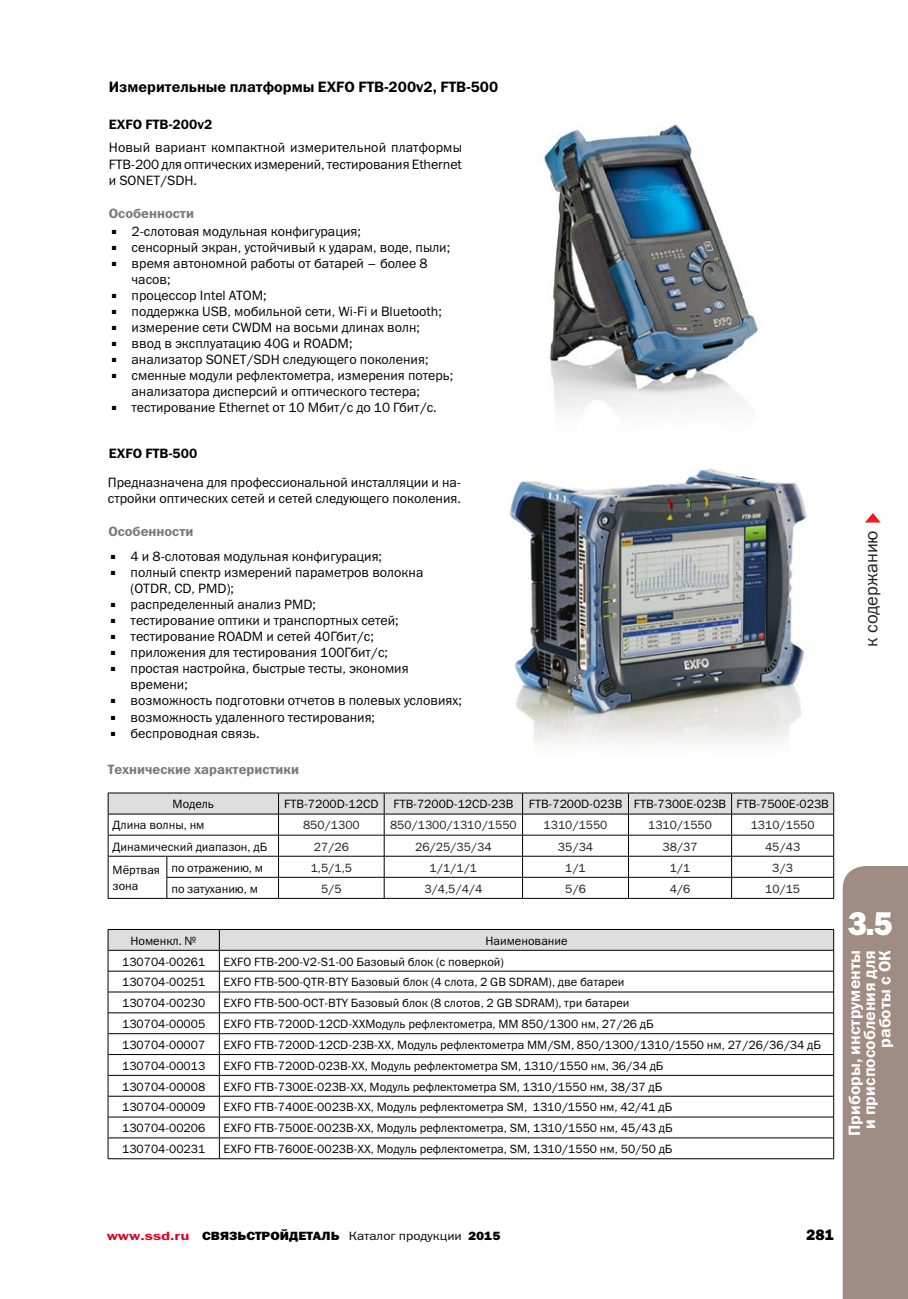
<style>
.page{position:relative;width:908px;height:1299px;background:#fff}
.page>*{position:absolute;margin:0;border:0;box-sizing:border-box;transform-origin:0 0}
.t1{font:36px "Franklin Gothic Book C";color:#000}
.t2{font:33.2px "Franklin Gothic Heavy C";color:#fff;scale:.95 1}
.t3{font:18px "Franklin Gothic Book C";color:#231f20}
.t4{font:16.6px/15px "Franklin Gothic Demi C";color:#fff;text-align:right}
.t5{font:15.2px "Franklin Gothic Heavy C";color:#000}
.t6{font:15px "Franklin Gothic Demi C";color:#000}
.t7{font:13.6px/16px "Franklin Gothic Book C";color:#000}
.t8{font:13.6px "Franklin Gothic Demi C";color:#787878}
.t9{font:13.6px "Franklin Gothic Demi C";color:#000}
.t10{font:12px/16px "Franklin Gothic Book C";color:#000}
.t11{font:12px "Franklin Gothic Book C";color:#221e1f}
.t12{font:12px "Franklin Gothic Heavy C";color:#000;scale:1.1 1}
.s1{font-family:"Franklin Gothic Demi C";color:#df0023}
.s2{font-family:"Franklin Gothic Book C"}
</style>
<div class="page">
<div style="left:842px;top:866px;width:65px;height:432px;background:#9f8d83"></div>
<img style="left:544px;top:124px;width:215px;height:288px">
<img style="left:509px;top:468px;width:298px;height:277px">
<hr style="left:108px;top:792px;width:59px;height:1px;background:#000">
<hr style="left:167px;top:792px;width:111px;height:1px;background:#000">
<hr style="left:278px;top:792px;width:106px;height:1px;background:#000">
<hr style="left:384px;top:792px;width:138px;height:1px;background:#000">
<hr style="left:522px;top:792px;width:106px;height:1px;background:#000">
<hr style="left:628px;top:792px;width:103px;height:1px;background:#000">
<hr style="left:731px;top:792px;width:102px;height:1px;background:#000">
<hr style="left:108px;top:898px;width:59px;height:1px;background:#000">
<svg style="left:108px;top:793px;width:726px;height:105px"></svg>
<hr style="left:167px;top:898px;width:111px;height:1px;background:#000">
<hr style="left:278px;top:898px;width:106px;height:1px;background:#000">
<hr style="left:384px;top:898px;width:138px;height:1px;background:#000">
<hr style="left:522px;top:898px;width:106px;height:1px;background:#000">
<hr style="left:628px;top:898px;width:103px;height:1px;background:#000">
<hr style="left:731px;top:898px;width:102px;height:1px;background:#000">
<svg style="left:108px;top:929px;width:726px;height:229px"></svg>
<hr style="left:108px;top:1158px;width:111px;height:1px;background:#000">
<hr style="left:219px;top:1158px;width:614px;height:1px;background:#000">
<hr style="left:108px;top:949px;width:111px;height:1px;background:#000">
<hr style="left:219px;top:949px;width:614px;height:1px;background:#000">
<hr style="left:108px;top:970px;width:111px;height:1px;background:#000">
<hr style="left:219px;top:970px;width:614px;height:1px;background:#000">
<hr style="left:108px;top:991px;width:111px;height:1px;background:#000">
<hr style="left:219px;top:991px;width:614px;height:1px;background:#000">
<svg style="left:865px;top:513px;width:15px;height:9px"></svg>
<p class="t6" style="left:109px;top:78px;width:391px">Измерительные платформы EXFO FTB-200v2, FTB-500</p>
<p class="t9" style="left:109px;top:116px;width:105px">EXFO FTB-200v2</p>
<p class="t7" style="left:109px;top:139px;width:354px;text-align:justify">Новый вариант компактной измерительной платформы FTB-200 для оптических измерений, тестирования Ethernet и SONET/SDH.</p>
<p class="t8" style="left:109px;top:205px;width:87px">Особенности</p>
<h1 class="t1" style="left:109px;top:202px;width:11px">.</h1>
<p class="t7" style="left:131px;top:223px;width:231px">2-слотовая модульная конфигурация;</p>
<h1 class="t1" style="left:109px;top:218px;width:11px">.</h1>
<p class="t7" style="left:131px;top:239px;width:320px">сенсорный экран, устойчивый к ударам, воде, пыли;</p>
<h1 class="t1" style="left:109px;top:234px;width:11px">.</h1>
<p class="t7" style="left:131px;top:255px;width:297px">время автономной работы от батарей – более 8 часов;</p>
<h1 class="t1" style="left:109px;top:266px;width:11px">.</h1>
<p class="t7" style="left:131px;top:287px;width:136px">процессор Intel ATOM;</p>
<h1 class="t1" style="left:109px;top:282px;width:11px">.</h1>
<p class="t7" style="left:131px;top:303px;width:312px">поддержка USB, мобильной сети, Wi-Fi и Bluetooth;</p>
<h1 class="t1" style="left:109px;top:298px;width:11px">.</h1>
<p class="t7" style="left:131px;top:319px;width:290px">измерение сети CWDM на восьми длинах волн;</p>
<h1 class="t1" style="left:109px;top:314px;width:11px">.</h1>
<p class="t7" style="left:131px;top:335px;width:222px">ввод в эксплуатацию 40G и ROADM;</p>
<h1 class="t1" style="left:109px;top:330px;width:11px">.</h1>
<p class="t7" style="left:131px;top:351px;width:298px">анализатор SONET/SDH следующего поколения;</p>
<h1 class="t1" style="left:109px;top:346px;width:11px">.</h1>
<p class="t7" style="left:131px;top:367px;width:323px">сменные модули рефлектометра, измерения потерь; анализатора дисперсий и оптического тестера;</p>
<h1 class="t1" style="left:109px;top:378px;width:11px">.</h1>
<p class="t7" style="left:131px;top:399px;width:306px">тестирование Ethernet от 10 Мбит/с до 10 Гбит/с.</p>
<p class="t9" style="left:109px;top:445px;width:90px">EXFO FTB-500</p>
<p class="t7" style="left:108px;top:474px;width:354px">Предназначена для профессиональной инсталляции и на&shy;стройки оптических сетей и сетей следующего поколения.</p>
<p class="t8" style="left:108px;top:523px;width:87px">Особенности</p>
<h3 class="t3" style="left:860px;top:646px;width:118px;rotate:-90deg">к содержанию</h3>
<h1 class="t1" style="left:108px;top:527px;width:11px">.</h1>
<p class="t7" style="left:131px;top:548px;width:253px">4 и 8-слотовая модульная конфигурация;</p>
<h1 class="t1" style="left:108px;top:543px;width:11px">.</h1>
<p class="t7" style="left:131px;top:564px;width:294px">полный спектр измерений параметров волокна (OTDR, CD, PMD);</p>
<h1 class="t1" style="left:108px;top:575px;width:11px">.</h1>
<p class="t7" style="left:131px;top:596px;width:187px">распределенный анализ PMD;</p>
<h1 class="t1" style="left:108px;top:591px;width:11px">.</h1>
<p class="t7" style="left:131px;top:612px;width:269px">тестирование оптики и транспортных сетей;</p>
<h1 class="t1" style="left:108px;top:607px;width:11px">.</h1>
<p class="t7" style="left:131px;top:628px;width:245px">тестирование ROADM и сетей 40Гбит/с;</p>
<h1 class="t1" style="left:108px;top:623px;width:11px">.</h1>
<p class="t7" style="left:131px;top:644px;width:259px">приложения для тестирования 100Гбит/с;</p>
<h1 class="t1" style="left:108px;top:639px;width:11px">.</h1>
<p class="t7" style="left:131px;top:660px;width:279px">простая настройка, быстрые тесты, экономия времени;</p>
<h1 class="t1" style="left:108px;top:671px;width:11px">.</h1>
<p class="t7" style="left:131px;top:692px;width:332px">возможность подготовки отчетов в полевых условиях;</p>
<h1 class="t1" style="left:108px;top:687px;width:11px">.</h1>
<p class="t7" style="left:131px;top:708px;width:246px">возможность удаленного тестирования;</p>
<h1 class="t1" style="left:108px;top:703px;width:11px">.</h1>
<p class="t7" style="left:131px;top:724px;width:130px">беспроводная связь.</p>
<p class="t8" style="left:108px;top:761px;width:193px">Технические характеристики</p>
<p class="t10" style="left:172px;top:796px;width:43px">Модель</p>
<p class="t10" style="left:284px;top:796px;width:230px">FTB-7200D-12CD FTB-7200D-12CD-23B</p>
<p class="t10" style="left:528px;top:796px;width:301px">FTB-7200D-023B FTB-7300E-023B FTB-7500E-023B</p>
<p class="t10" style="left:113px;top:817px;width:93px">Длина волны, нм</p>
<p class="t11" style="left:303px;top:818px;width:58px">850/1300</p>
<p class="t11" style="left:390px;top:818px;width:128px">850/1300/1310/1550</p>
<p class="t11" style="left:543px;top:818px;width:65px">1310/1550</p>
<p class="t11" style="left:647px;top:818px;width:65px">1310/1550</p>
<p class="t11" style="left:750px;top:818px;width:65px">1310/1550</p>
<p class="t10" style="left:113px;top:838px;width:156px">Динамический диапазон, дБ</p>
<p class="t11" style="left:314px;top:839px;width:37px">27/26</p>
<p class="t11" style="left:415px;top:839px;width:78px">26/25/35/34</p>
<p class="t11" style="left:557px;top:839px;width:37px">35/34</p>
<p class="t11" style="left:662px;top:839px;width:37px">38/37</p>
<p class="t11" style="left:764px;top:839px;width:37px">45/43</p>
<p class="t10" style="left:113px;top:861px;width:49px">Мёртвая зона</p>
<p class="t10" style="left:171px;top:859px;width:93px">по отражению, м</p>
<p class="t11" style="left:310px;top:860px;width:43px">1,5/1,5</p>
<p class="t11" style="left:429px;top:860px;width:49px">1/1/1/1</p>
<p class="t11" style="left:565px;top:860px;width:22px">1/1</p>
<p class="t11" style="left:669px;top:860px;width:22px">1/1</p>
<p class="t11" style="left:772px;top:860px;width:22px">3/3</p>
<p class="t10" style="left:171px;top:880px;width:88px">по затуханию, м</p>
<p class="t11" style="left:321px;top:881px;width:22px">5/5</p>
<p class="t11" style="left:424px;top:881px;width:59px">3/4,5/4/4</p>
<p class="t11" style="left:565px;top:881px;width:22px">5/6</p>
<p class="t11" style="left:669px;top:881px;width:22px">4/6</p>
<p class="t11" style="left:764px;top:881px;width:37px">10/15</p>
<p class="t10" style="left:130px;top:932px;width:68px">Номенкл. №</p>
<p class="t10" style="left:485px;top:932px;width:84px">Наименование</p>
<p class="t10" style="left:122px;top:953px;width:85px">130704-00261</p>
<p class="t10" style="left:223px;top:953px;width:282px">EXFO FTB-200-V2-S1-00 Базовый блок (с поверкой)</p>
<p class="t10" style="left:122px;top:974px;width:85px">130704-00251</p>
<p class="t10" style="left:223px;top:974px;width:402px">EXFO FTB-500-QTR-BTY Базовый блок (4 слота, 2 GB SDRAM), две батареи</p>
<p class="t10" style="left:122px;top:994px;width:85px">130704-00230</p>
<p class="t10" style="left:223px;top:994px;width:407px">EXFO FTB-500-OCT-BTY Базовый блок (8 слотов, 2 GB SDRAM), три батареи</p>
<p class="t10" style="left:122px;top:1015px;width:84px">130704-00005</p>
<p class="t10" style="left:223px;top:1015px;width:431px">EXFO FTB-7200D-12CD-XXМодуль рефлектометра, MM 850/1300 нм, 27/26 дБ</p>
<p class="t10" style="left:122px;top:1036px;width:84px">130704-00007</p>
<p class="t10" style="left:223px;top:1036px;width:598px">EXFO FTB-7200D-12CD-23B-XX, Модуль рефлектометра MM/SM, 850/1300/1310/1550 нм, 27/26/36/34 дБ</p>
<p class="t10" style="left:122px;top:1057px;width:85px">130704-00013</p>
<p class="t10" style="left:223px;top:1057px;width:441px">EXFO FTB-7200D-023B-XX, Модуль рефлектометра SM, 1310/1550 нм, 36/34 дБ</p>
<p class="t10" style="left:122px;top:1078px;width:84px">130704-00008</p>
<p class="t10" style="left:223px;top:1078px;width:440px">EXFO FTB-7300E-023B-XX, Модуль рефлектометра SM, 1310/1550 нм, 38/37 дБ</p>
<p class="t10" style="left:122px;top:1099px;width:84px">130704-00009</p>
<p class="t10" style="left:223px;top:1099px;width:450px">EXFO FTB-7400E-0023B-XX, Модуль рефлектометра SM, 1310/1550 нм, 42/41 дБ</p>
<p class="t10" style="left:122px;top:1119px;width:85px">130704-00206</p>
<p class="t10" style="left:223px;top:1119px;width:450px">EXFO FTB-7500E-0023B-XX, Модуль рефлектометра, SM, 1310/1550 нм, 45/43 дБ</p>
<p class="t10" style="left:122px;top:1140px;width:85px">130704-00231</p>
<p class="t10" style="left:223px;top:1140px;width:450px">EXFO FTB-7600E-0023B-XX, Модуль рефлектометра, SM, 1310/1550 нм, 50/50 дБ</p>
<h2 class="t2" style="left:847px;top:904px;width:49px">3.5</h2>
<p class="t4" style="left:846px;top:1135px;width:187px;rotate:-90deg">Приборы, инструменты и приспособления для работы с ОК</p>
<p class="t12" style="left:107px;top:1228px;width:359px"><span class="s1">www.ssd.ru</span> СВЯЗЬСТРОЙДЕТАЛЬ <span class="s2">Каталог продукции</span> 2015</p>
<p class="t5" style="left:805px;top:1225px;width:29px">281</p>
</div>
